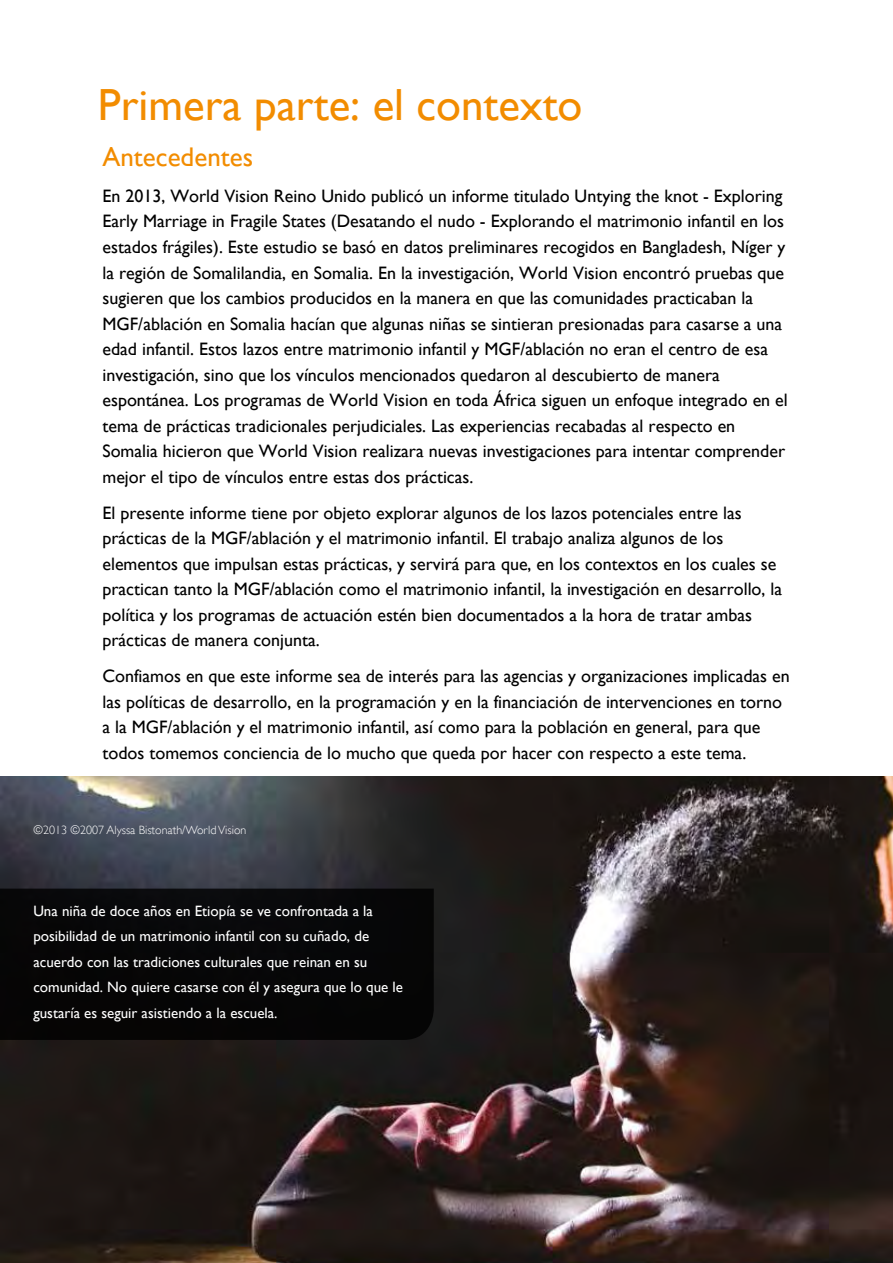
<style>
.page{position:relative;width:893px;height:1263px;background:#fff}
.page>*{position:absolute;margin:0;border:0;box-sizing:border-box;transform-origin:0 0}
.t1{font:45px "Gill Sans";color:#f28c00}
.t2{font:27px "Gill Sans";color:#f28c00}
.t3{font:18px/25.5px "Gill Sans";color:#000}
.t4{font:15px/25.5px "Gill Sans";color:#fff}
.t5{font:300 12px "Gill Sans";color:#fff}
</style>
<div class="page">
<img style="left:0;top:776px;width:893px;height:487px">
<div style="left:0;top:889px;width:434px;height:151px;background:#060607"></div>
<h1 class="t1" style="left:98px;top:79px;width:486px">Primera parte: el contexto</h1>
<h2 class="t2" style="left:102px;top:141px;width:152px">Antecedentes</h2>
<p class="t3" style="left:102px;top:183px;width:687px">En 2013, World Vision Reino Unido publicó un informe titulado Untying the knot - Exploring Early Marriage in Fragile States (Desatando el nudo - Explorando el matrimonio infantil en los estados frágiles). Este estudio se basó en datos preliminares recogidos en Bangladesh, Níger y la región de Somalilandia, en Somalia. En la investigación, World Vision encontró pruebas que sugieren que los cambios producidos en la manera en que las comunidades practicaban la MGF/ablación en Somalia hacían que algunas niñas se sintieran presionadas para casarse a una edad infantil. Estos lazos entre matrimonio infantil y MGF/ablación no eran el centro de esa investigación, sino que los vínculos mencionados quedaron al descubierto de manera espontánea. Los programas de World Vision en toda África siguen un enfoque integrado en el tema de prácticas tradicionales perjudiciales. Las experiencias recabadas al respecto en Somalia hicieron que World Vision realizara nuevas investigaciones para intentar comprender mejor el tipo de vínculos entre estas dos prácticas.</p>
<p class="t3" style="left:102px;top:500px;width:681px">El presente informe tiene por objeto explorar algunos de los lazos potenciales entre las prácticas de la MGF/ablación y el matrimonio infantil. El trabajo analiza algunos de los elementos que impulsan estas prácticas, y servirá para que, en los contextos en los cuales se practican tanto la MGF/ablación como el matrimonio infantil, la investigación en desarrollo, la política y los programas de actuación estén bien documentados a la hora de tratar ambas prácticas de manera conjunta.</p>
<p class="t3" style="left:102px;top:663px;width:689px">Confiamos en que este informe sea de interés para las agencias y organizaciones implicadas en las políticas de desarrollo, en la programación y en la financiación de intervenciones en torno a la MGF/ablación y el matrimonio infantil, así como para la población en general, para que todos tomemos conciencia de lo mucho que queda por hacer con respecto a este tema.</p>
<p class="t5" style="left:33px;top:823px;width:214px">©2013 ©2007 Alyssa Bistonath/World Vision</p>
<p class="t4" style="left:33px;top:898px;width:371px">Una niña de doce años en Etiopía se ve confrontada a la posibilidad de un matrimonio infantil con su cuñado, de acuerdo con las tradiciones culturales que reinan en su comunidad. No quiere casarse con él y asegura que lo que le gustaría es seguir asistiendo a la escuela.</p>
</div>
